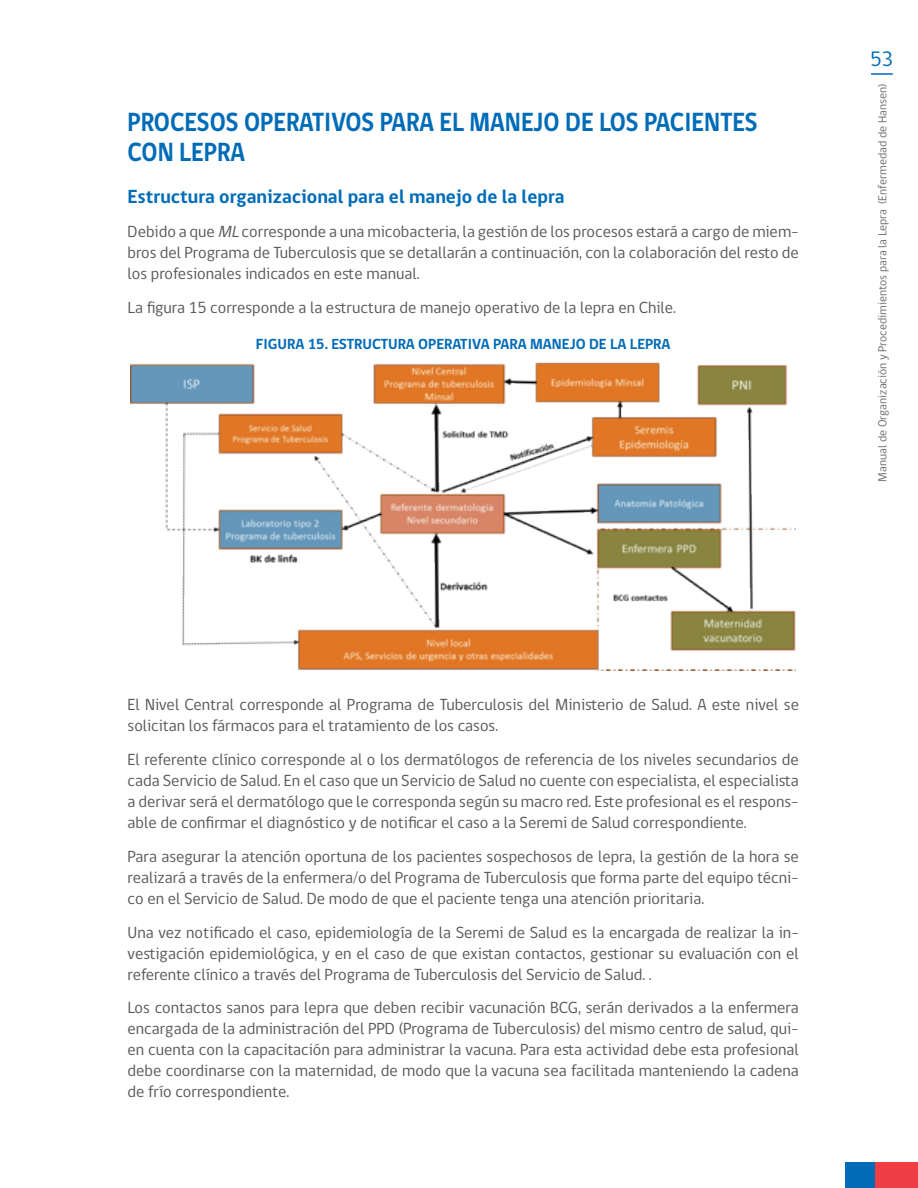
<style>
.page{position:relative;width:918px;height:1188px;background:#fff}
.page>*{position:absolute;margin:0;border:0;box-sizing:border-box;transform-origin:0 0}
.t1{font:700 27px/30px "gob CL";color:#006cb7;scale:.9 1}
.t2{font:21.3px "gob CL";color:#006cb7}
.t3{font:700 19.5px "gob CL";color:#006cb7}
.t4{font:16.5px/21px "gob CL";color:#57585a;text-align:justify}
.t5{font:700 15px "gob CL";color:#006cb7}
.t6{font:12px "gob CL";color:#6c6d70}
.s1{font-style:italic}
</style>
<div class="page">
<hr style="left:871px;top:73px;width:22px;height:2px;background:#006cb7">
<div style="left:845px;top:1162px;width:30px;height:26px;background:#006cb7"></div>
<div style="left:875px;top:1162px;width:43px;height:26px;background:#ee3d43"></div>
<img style="left:131px;top:363px;width:665px;height:307px">
<h1 class="t1" style="left:128px;top:107px;width:702px">PROCESOS OPERATIVOS PARA EL MANEJO DE LOS PACIENTES<br>CON LEPRA</h1>
<p class="t3" style="left:128px;top:183px;width:439px">Estructura organizacional para el manejo de la lepra</p>
<p class="t4" style="left:128px;top:221px;width:673px">Debido a que <span class="s1">ML</span>corresponde a una micobacteria, la gestión de los procesos estará a cargo de miem&shy;bros del Programa de Tuberculosis que se detallarán a continuación, con la colaboración del resto de los profesionales indicados en este manual.</p>
<p class="t4" style="left:128px;top:297px;width:550px">La figura 15 corresponde a la estructura de manejo operativo de la lepra en Chile.</p>
<p class="t5" style="left:256px;top:334px;width:416px">FIGURA 15. ESTRUCTURA OPERATIVA PARA MANEJO DE LA LEPRA</p>
<p class="t2" style="left:870px;top:44px;width:24px">53</p>
<p class="t6" style="left:874px;top:482px;width:399px;rotate:-90deg">Manual de Organización y Procedimientos para la Lepra (Enfermedad de Hansen)</p>
<p class="t4" style="left:128px;top:695px;width:673px">El Nivel Central corresponde al Programa de Tuberculosis del Ministerio de Salud. A este nivel se solicitan los fármacos para el tratamiento de los casos.</p>
<p class="t4" style="left:128px;top:750px;width:673px">El referente clínico corresponde al o los dermatólogos de referencia de los niveles secundarios de cada Servicio de Salud. En el caso que un Servicio de Salud no cuente con especialista, el especialista a derivar será el dermatólogo que le corresponda según su macro red. Este profesional es el respons&shy;able de confirmar el diagnóstico y de notificar el caso a la Seremi de Salud correspondiente.</p>
<p class="t4" style="left:128px;top:846px;width:673px">Para asegurar la atención oportuna de los pacientes sospechosos de lepra, la gestión de la hora se realizará a través de la enfermera/o del Programa de Tuberculosis que forma parte del equipo técni&shy;co en el Servicio de Salud. De modo de que el paciente tenga una atención prioritaria.</p>
<p class="t4" style="left:128px;top:922px;width:673px">Una vez notificado el caso, epidemiología de la Seremi de Salud es la encargada de realizar la in&shy;vestigación epidemiológica, y en el caso de que existan contactos, gestionar su evaluación con el referente clínico a través del Programa de Tuberculosis del Servicio de Salud. .</p>
<p class="t4" style="left:128px;top:998px;width:673px">Los contactos sanos para lepra que deben recibir vacunación BCG, serán derivados a la enfermera encargada de la administración del PPD (Programa de Tuberculosis) del mismo centro de salud, qui&shy;en cuenta con la capacitación para administrar la vacuna. Para esta actividad debe esta profesional debe coordinarse con la maternidad, de modo que la vacuna sea facilitada manteniendo la cadena de frío correspondiente.</p>
</div>
